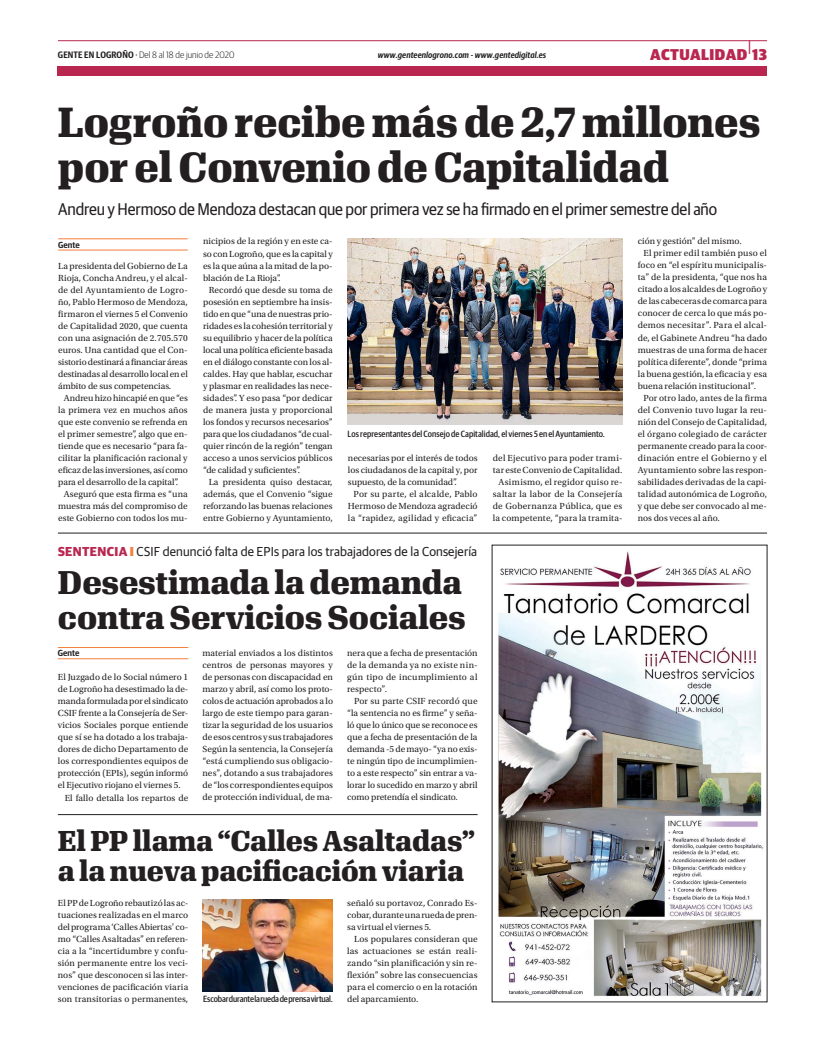
<style>
.page{position:relative;width:823px;height:1049px;background:#fff}
.page>*{position:absolute;margin:0;border:0;box-sizing:border-box;transform-origin:0 0}
.t1{font:800 41px/45px "Algebra";letter-spacing:-.005em;color:#231f20}
.t2{font:800 32px/35px "Algebra";letter-spacing:-.005em;color:#231f20}
.t3{font:800 28px/30px "Algebra";letter-spacing:-.005em;color:#231f20}
.t4{font:17px "Guardian Sans Narrow";letter-spacing:-.005em;color:#231f20}
.t5{font:900 15.7px "Guardian Sans Narrow";letter-spacing:.025em;color:#b92750}
.t6{font:13px "Guardian Sans";letter-spacing:.01em;color:#231f20}
.t7{font:9.3px/12px "Utopia Std";letter-spacing:.005em;color:#231f20;text-align:justify}
.t8{font:9.3px "Utopia Std";letter-spacing:.025em;color:#231f20}
.t9{font:300 9.3px "Guardian Sans Narrow";color:#231f20}
.t10{font:500 9px "Guardian Sans Cond";letter-spacing:.005em;color:#231f20}
.t11{font:500 9px "Guardian Sans Cond";letter-spacing:-.015em;color:#231f20}
.t12{font:italic 600 8.8px "Guardian Sans Cond";letter-spacing:.01em;color:#231f20}
.t13{font:600 8.8px "Guardian Sans Narrow";color:#231f20}
.s1{font-family:"Guardian Sans Cond";font-weight:600}
.s2{font-family:"Guardian Sans Cond";font-weight:500}
.s3{font-weight:700;color:#b92750}
.s4{font-weight:900;color:#f57f3b}
</style>
<div class="page">
<div style="left:58px;top:66px;width:708px;height:10px;background:#b92750"></div>
<hr style="left:58px;top:40px;width:708px;height:1px;background:#b92750">
<hr style="left:58px;top:239px;width:130px;height:1px;background:#f57f3b">
<hr style="left:58px;top:250px;width:130px;height:1px;background:#f57f3b">
<img style="left:347px;top:238px;width:275px;height:186px">
<svg style="left:57px;top:532px;width:710px;height:470px"></svg>
<img style="left:202px;top:900px;width:131px;height:91px">
<p class="t9" style="left:58px;top:49px;width:178px"><span class="s1">GENTE EN LOGROÑO</span> <span class="s2">·</span> Del 8 al 18 de junio de 2020</p>
<p class="t12" style="left:377px;top:51px;width:170px">www.genteenlogrono.com - www.gentedigital.es</p>
<h3 class="t5" style="left:649px;top:46px;width:118px">ACTUALIDAD<sup>|</sup>13</h3>
<h1 class="t1" style="left:58px;top:103px;width:703px">Logroño recibe más de 2,7 millones por el Convenio de Capitalidad</h1>
<h3 class="t4" style="left:58px;top:202px;width:660px">Andreu y Hermoso de Mendoza destacan que por primera vez se ha firmado en el primer semestre del año</h3>
<p class="t13" style="left:58px;top:241px;width:23px">Gente</p>
<p class="t7" style="left:58px;top:260px;width:131px">La presidenta del Gobierno de La Rioja, Concha Andreu, y el alcal&shy;de del Ayuntamiento de Logro&shy;ño, Pablo Hermoso de Mendoza, firmaron el viernes 5 el Convenio de Capitalidad 2020, que cuenta con una asignación de 2.705.570 euros. Una cantidad que el Con&shy;sistorio destinará a financiar áreas destinadas al desarrollo local en el ámbito de sus competencias.</p>
<p class="t7" style="left:58px;top:393px;width:131px;text-indent:6px">Andreu hizo hincapié en que “es la primera vez en muchos años que este convenio se refrenda en el primer semestre”, algo que en&shy;tiende que es necesario “para fa&shy;cilitar la planificación racional y eficaz de las inversiones, así como para el desarrollo de la capital”.</p>
<p class="t7" style="left:58px;top:489px;width:131px;text-indent:6px">Aseguró que esta firma es “una muestra más del compromiso de este Gobierno con todos los mu-</p>
<p class="t7" style="left:203px;top:236px;width:131px">nicipios de la región y en este ca&shy;so con Logroño, que es la capital y es la que aúna a la mitad de la po&shy;blación de La Rioja”.</p>
<p class="t7" style="left:203px;top:284px;width:131px;text-indent:6px">Recordó que desde su toma de posesión en septiembre ha insis&shy;tido en que “una de nuestras prio&shy;ridades es la cohesión territorial y su equilibrio y hacer de la política local una política eficiente basada en el diálogo constante con los al&shy;caldes. Hay que hablar, escuchar y plasmar en realidades las nece&shy;sidades”. Y eso pasa “por dedicar de manera justa y proporcional los fondos y recursos necesarios” para que los ciudadanos “de cual&shy;quier rincón de la región” tengan acceso a unos servicios públicos “de calidad y suficientes”.</p>
<p class="t7" style="left:203px;top:477px;width:131px;text-indent:6px">La presidenta quiso destacar, además, que el Convenio “sigue reforzando las buenas relaciones entre Gobierno y Ayuntamiento,</p>
<p class="t10" style="left:347px;top:430px;width:259px">Los representantes del Consejo de Capitalidad, el viernes 5 en el Ayuntamiento.</p>
<p class="t7" style="left:348px;top:453px;width:131px">necesarias por el interés de todos los ciudadanos de la capital y, por supuesto, de la comunidad”.</p>
<p class="t7" style="left:348px;top:489px;width:131px;text-indent:6px">Por su parte, el alcalde, Pablo Hermoso de Mendoza agradeció la “rapidez, agilidad y eficacia”</p>
<p class="t7" style="left:492px;top:453px;width:131px;text-align:right">del Ejecutivo para poder trami&shy;tar este Convenio de Capitalidad.<br>Asimismo, el regidor quiso re&shy;saltar la labor de la Consejería de Gobernanza Pública, que es la competente, “para la tramita-</p>
<h3 class="t6" style="left:58px;top:545px;width:420px"><span class="s3">SENTENCIA</span> <span class="s4">I</span> CSIF denunció falta de EPIs para los trabajadores de la Consejería</h3>
<h2 class="t2" style="left:58px;top:567px;width:409px">Desestimada la demanda contra Servicios Sociales</h2>
<p class="t13" style="left:58px;top:650px;width:23px">Gente</p>
<p class="t7" style="left:58px;top:672px;width:132px">El Juzgado de lo Social número 1</p>
<p class="t7" style="left:58px;top:684px;width:132px">de Logroño ha desestimado la de-</p>
<p class="t7" style="left:58px;top:696px;width:132px">manda formulada por el sindicato</p>
<p class="t7" style="left:58px;top:708px;width:132px">CSIF frente a la Consejería de Ser-</p>
<p class="t7" style="left:58px;top:720px;width:132px">vicios Sociales porque entiende</p>
<p class="t7" style="left:58px;top:732px;width:132px">que sí se ha dotado a los trabaja-</p>
<p class="t7" style="left:58px;top:744px;width:132px">dores de dicho Departamento de</p>
<p class="t7" style="left:58px;top:756px;width:132px">los correspondientes equipos de</p>
<p class="t7" style="left:58px;top:768px;width:132px">protección (EPIs), según informó</p>
<p class="t7" style="left:58px;top:780px;width:124px">el Ejecutivo riojano el viernes 5.</p>
<p class="t7" style="left:65px;top:792px;width:125px">El fallo detalla los repartos de</p>
<p class="t7" style="left:202px;top:648px;width:132px">material enviados a los distintos centros de personas mayores y de personas con discapacidad en marzo y abril, así como los proto&shy;colos de actuación aprobados a lo largo de este tiempo para garan&shy;tizar la seguridad de los usuarios de esos centros y sus trabajadores Según la sentencia, la Consejería “está cumpliendo sus obligacio&shy;nes”, dotando a sus trabajadores de “los correspondientes equipos de protección individual, de ma-</p>
<p class="t7" style="left:347px;top:648px;width:132px">nera que a fecha de presentación de la demanda ya no existe nin&shy;gún tipo de incumplimiento al respecto”.</p>
<p class="t7" style="left:347px;top:696px;width:132px;text-indent:7px">Por su parte CSIF recordó que “la sentencia no es firme” y seña&shy;ló que lo único que se reconoce es que a fecha de presentación de la demanda -5 de mayo- “ya no exis&shy;te ningún tipo de incumplimien&shy;to a este respecto” sin entrar a va&shy;lorar lo sucedido en marzo y abril como pretendía el sindicato.</p>
<h3 class="t3" style="left:58px;top:828px;width:418px">El PP llama “Calles Asaltadas” a la nueva pacificación viaria</h3>
<p class="t7" style="left:58px;top:897px;width:132px">El PP de Logroño rebautizó las ac&shy;tuaciones realizadas en el marco del programa ‘Calles Abiertas’ co&shy;mo “Calles Asaltadas” en referen&shy;cia a la “incertidumbre y confu&shy;sión permanente entre los veci&shy;nos” que desconocen si las inter&shy;venciones de pacificación viaria son transitorias o permanentes,</p>
<p class="t7" style="left:347px;top:897px;width:132px">señaló su portavoz, Conrado Es&shy;cobar, durante una rueda de pren&shy;sa virtual el viernes 5.</p>
<p class="t7" style="left:347px;top:933px;width:132px;text-indent:7px">Los populares consideran que las actuaciones se están reali&shy;zando “sin planificación y sin re&shy;flexión” sobre las consecuencias para el comercio o en la rotación del aparcamiento.</p>
<p class="t11" style="left:203px;top:995px;width:131px">Escobar durante la rueda de prensa virtual.</p>
<p class="t7" style="left:637px;top:236px;width:105px">ción y gestión” del mismo.</p>
<p class="t7" style="left:643px;top:248px;width:125px">El primer edil también puso el</p>
<p class="t7" style="left:637px;top:260px;width:131px">foco en “el espíritu municipalis-</p>
<p class="t7" style="left:637px;top:272px;width:131px">ta” de la presidenta, “que nos ha</p>
<p class="t7" style="left:637px;top:284px;width:131px">citado a los alcaldes de Logroño y</p>
<p class="t7" style="left:637px;top:296px;width:131px">de las cabeceras de comarca para</p>
<p class="t7" style="left:637px;top:308px;width:131px">conocer de cerca lo que más po-</p>
<p class="t8" style="left:637px;top:322px;width:131px">demos necesitar”. Para el alcal-</p>
<p class="t7" style="left:637px;top:332px;width:131px">de, el Gabinete Andreu “ha dado</p>
<p class="t7" style="left:637px;top:344px;width:131px">muestras de una forma de hacer</p>
<p class="t7" style="left:637px;top:356px;width:131px">política diferente”, donde “prima</p>
<p class="t7" style="left:637px;top:368px;width:131px">la buena gestión, la eficacia y esa</p>
<p class="t7" style="left:637px;top:380px;width:120px">buena relación institucional”.</p>
<p class="t7" style="left:643px;top:392px;width:125px">Por otro lado, antes de la firma</p>
<p class="t7" style="left:637px;top:404px;width:131px">del Convenio tuvo lugar la reu-</p>
<p class="t7" style="left:637px;top:416px;width:131px">nión del Consejo de Capitalidad,</p>
<p class="t8" style="left:637px;top:430px;width:131px">el órgano colegiado de carácter</p>
<p class="t7" style="left:637px;top:440px;width:131px">permanente creado para la coor-</p>
<p class="t7" style="left:637px;top:452px;width:131px">dinación entre el Gobierno y el</p>
<p class="t7" style="left:637px;top:464px;width:131px">Ayuntamiento sobre las respon-</p>
<p class="t7" style="left:637px;top:476px;width:131px">sabilidades derivadas de la capi-</p>
<p class="t7" style="left:637px;top:488px;width:131px">talidad autonómica de Logroño,</p>
<p class="t7" style="left:637px;top:501px;width:131px">y que debe ser convocado al me-</p>
<p class="t7" style="left:637px;top:513px;width:84px">nos dos veces al año.</p>
</div>
